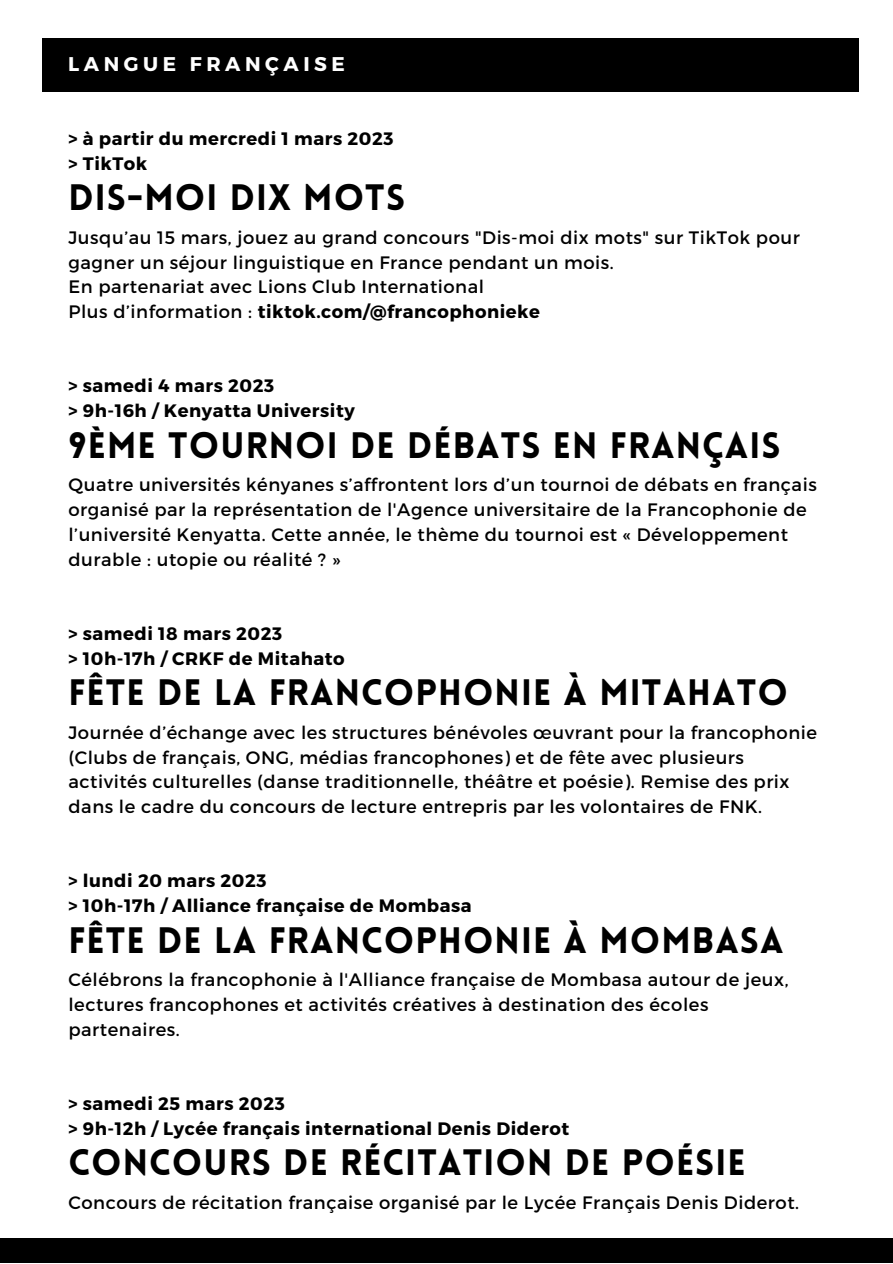
<style>
.page{position:relative;width:893px;height:1264px;background:#fff}
.page>*{position:absolute;margin:0;border:0;box-sizing:border-box;transform-origin:0 0}
.t1{font:900 36px "Lovelo";letter-spacing:.03em;color:#000}
.t2{font:700 19.8px "Montserrat";letter-spacing:.23em;color:#fff}
.t3{font:18px/24.8px "Montserrat";letter-spacing:.03em;color:#000}
.t4{font:700 18px/24.8px "Montserrat";letter-spacing:.03em;color:#000}
.s1{font-weight:700}
</style>
<div class="page">
<div style="left:43px;top:38px;width:816px;height:54px;background:#000"></div>
<div style="left:0;top:1238px;width:892px;height:24px;background:#000"></div>
<p class="t2" style="left:68px;top:51px;width:278px">LANGUE FRANÇAISE</p>
<p class="t4" style="left:68px;top:125px;width:326px">&gt; à partir du mercredi 1 mars 2023 &gt; TikTok</p>
<h1 class="t1" style="left:68px;top:183px;width:338px">DIS-MOI DIX MOTS</h1>
<p class="t3" style="left:68px;top:224px;width:732px">Jusqu’au 15 mars, jouez au grand concours "Dis-moi dix mots" sur TikTok pour gagner un séjour linguistique en France pendant un mois.<br>En partenariat avec Lions Club International<br>Plus d’information : <span class="s1">tiktok.com/@francophonieke</span></p>
<p class="t4" style="left:68px;top:373px;width:288px">&gt; samedi 4 mars 2023<br>&gt; 9h-16h / Kenyatta University</p>
<h1 class="t1" style="left:68px;top:430px;width:713px">9ÈME TOURNOI DE DÉBATS EN FRANÇAIS</h1>
<p class="t3" style="left:68px;top:472px;width:749px">Quatre universités kényanes s’affrontent lors d’un tournoi de débats en français organisé par la représentation de l'Agence universitaire de la Francophonie de l’université Kenyatta. Cette année, le thème du tournoi est « Développement durable : utopie ou réalité ? »</p>
<p class="t4" style="left:68px;top:620px;width:277px">&gt; samedi 18 mars 2023<br>&gt; 10h-17h / CRKF de Mitahato</p>
<h1 class="t1" style="left:68px;top:678px;width:721px">FÊTE DE LA FRANCOPHONIE À MITAHATO</h1>
<p class="t3" style="left:68px;top:719px;width:750px">Journée d’échange avec les structures bénévoles œuvrant pour la francophonie (Clubs de français, ONG, médias francophones) et de fête avec plusieurs activités culturelles (danse traditionnelle, théâtre et poésie). Remise des prix dans le cadre du concours de lecture entrepris par les volontaires de FNK.</p>
<p class="t4" style="left:68px;top:867px;width:405px">&gt; lundi 20 mars 2023<br>&gt; 10h-17h / Alliance française de Mombasa</p>
<h1 class="t1" style="left:68px;top:925px;width:716px">FÊTE DE LA FRANCOPHONIE À MOMBASA</h1>
<p class="t3" style="left:68px;top:966px;width:721px">Célébrons la francophonie à l'Alliance française de Mombasa autour de jeux, lectures francophones et activités créatives à destination des écoles partenaires.</p>
<p class="t4" style="left:68px;top:1090px;width:502px">&gt; samedi 25 mars 2023<br>&gt; 9h-12h / Lycée français international Denis Diderot</p>
<h1 class="t1" style="left:68px;top:1148px;width:678px">CONCOURS DE RÉCITATION DE POÉSIE</h1>
<p class="t3" style="left:68px;top:1189px;width:732px">Concours de récitation française organisé par le Lycée Français Denis Diderot.</p>
</div>
